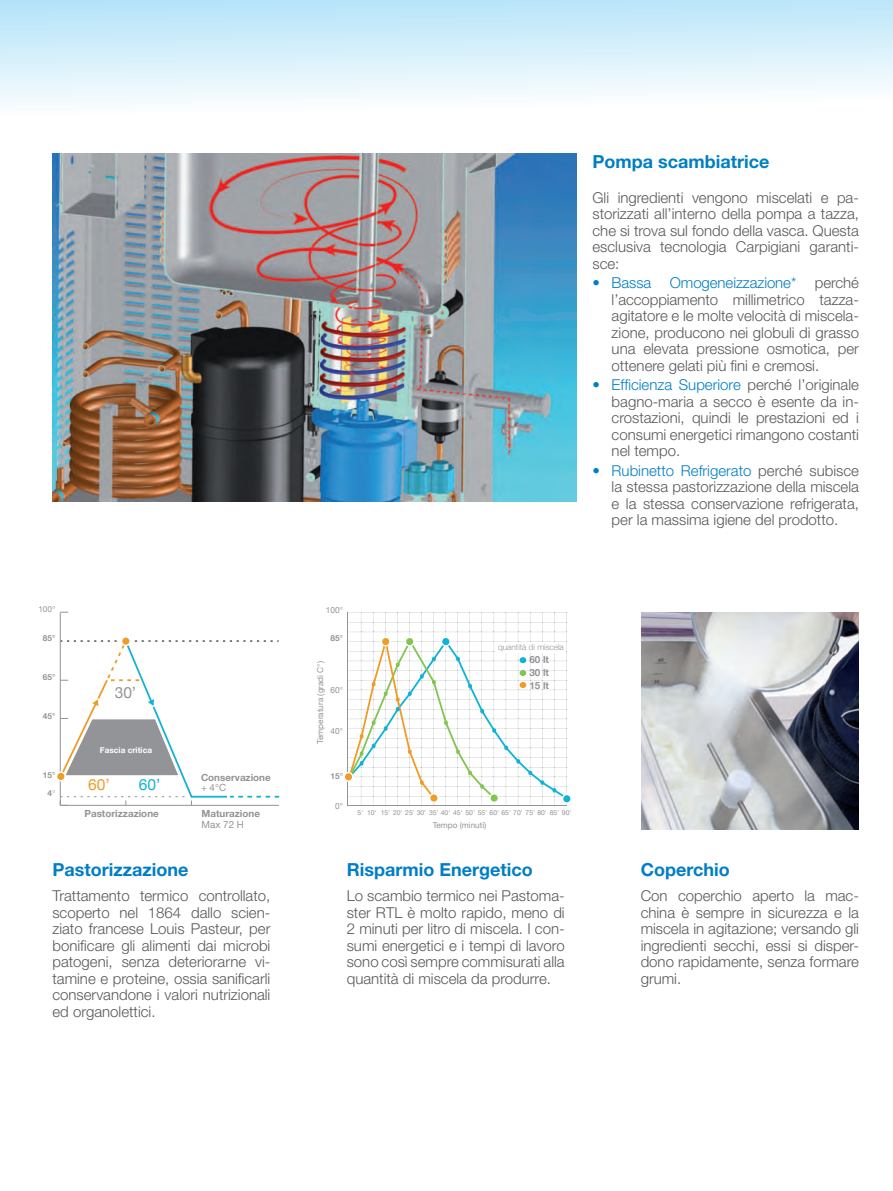
<style>
.page{position:relative;width:893px;height:1191px;background:#fff}
.page>*{position:absolute;margin:0;border:0;box-sizing:border-box;transform-origin:0 0}
.t1{font:700 18px "Helvetica Neue";color:#007ec5}
.t2{font:15.6px "Helvetica Neue";color:#ef9c2a}
.t3{font:15.6px "Helvetica Neue";color:#929497}
.t4{font:15.6px "Helvetica Neue";color:#13b3d6}
.t5{font:300 15px/16.5px "Helvetica Neue";color:#57585a;text-align:justify}
.t6{font:700 9.9px/12.8px "Helvetica Neue";color:#929497;text-align:justify}
.t7{font:9.9px "Helvetica Neue";color:#929497}
.t8{font:8.55px "Helvetica Neue";color:#929497;scale:.96 1}
.t9{font:8.25px "Helvetica Neue";color:#929497}
.t10{font:700 8.25px "Helvetica Neue";color:#929497}
.t11{font:300 8.25px "Helvetica Neue";color:#929497}
.t12{font:700 8.25px "Helvetica Neue";color:#fff}
.t13{font:6.9px "Helvetica Neue";color:#929497}
.s1{font-weight:300}
.s2{color:#007ec5}
</style>
<div class="page">
<svg style="left:0;top:0;width:893px;height:154px"></svg>
<img style="left:641px;top:612px;width:218px;height:217px">
<svg style="left:345px;top:612px;width:226px;height:194px"></svg>
<div style="left:495px;top:642px;width:70px;height:11px;background:#fff"></div>
<hr style="left:60px;top:612px;width:1px;height:193px;background:#929497">
<svg style="left:57px;top:636px;width:223px;height:170px"></svg>
<img style="left:52px;top:153px;width:524px;height:348px">
<p class="t9" style="left:38px;top:604px;width:18px">100°</p>
<p class="t10" style="left:43px;top:633px;width:14px">85°</p>
<p class="t10" style="left:43px;top:672px;width:14px">65°</p>
<p class="t10" style="left:43px;top:710px;width:14px">45°</p>
<p class="t10" style="left:43px;top:770px;width:14px">15°</p>
<p class="t10" style="left:47px;top:788px;width:9px">4<span class="s1">°</span></p>
<p class="t3" style="left:115px;top:683px;width:23px">30’</p>
<p class="t12" style="left:100px;top:744px;width:54px">Fascia critica</p>
<p class="t4" style="left:139px;top:775px;width:23px">60’</p>
<p class="t6" style="left:84px;top:807px;width:76px">Pastorizzazione</p>
<p class="t2" style="left:88px;top:775px;width:23px">60’</p>
<p class="t6" style="left:201px;top:770px;width:71px">Conservazione</p>
<p class="t7" style="left:201px;top:781px;width:27px">+ 4°C</p>
<p class="t6" style="left:202px;top:807px;width:60px">Maturazione</p>
<p class="t7" style="left:202px;top:818px;width:44px">Max 72 H</p>
<p class="t1" style="left:52px;top:858px;width:137px">Pastorizzazione</p>
<p class="t5" style="left:52px;top:887px;width:219px">Trattamento termico controllato, scoperto nel 1864 dallo scien&shy;ziato francese Louis Pasteur, per bonificare gli alimenti dai microbi patogeni, senza deteriorarne vi&shy;tamine e proteine, ossia sanificarli conservandone i valori nutrizionali ed organolettici.</p>
<p class="t1" style="left:592px;top:150px;width:178px">Pompa scambiatrice</p>
<p class="t5" style="left:592px;top:189px;width:268px">Gli ingredienti vengono miscelati e pa&shy;storizzati all’interno della pompa a tazza, che si trova sul fondo della vasca. Questa esclusiva tecnologia Carpigiani garanti&shy;sce:</p>
<p class="t5" style="left:612px;top:274px;width:249px;text-indent:-19px"><span class="s2">• Bassa Omogeneizzazione*</span> perché l’accoppiamento millimetrico tazza&shy;agitatore e le molte velocità di miscela&shy;zione, producono nei globuli di grasso una elevata pressione osmotica, per ottenere gelati più fini e cremosi.</p>
<p class="t5" style="left:612px;top:376px;width:249px;text-indent:-19px"><span class="s2">• Efficienza Superiore</span> perché l’originale bagno-maria a secco è esente da in&shy;crostazioni, quindi le prestazioni ed i consumi energetici rimangono costanti nel tempo.</p>
<p class="t5" style="left:612px;top:462px;width:249px;text-indent:-19px"><span class="s2">• Rubinetto Refrigerato</span> perché subisce la stessa pastorizzazione della miscela e la stessa conservazione refrigerata, per la massima igiene del prodotto.</p>
<p class="t8" style="left:326px;top:605px;width:19px">100°</p>
<p class="t10" style="left:331px;top:633px;width:14px">85°</p>
<p class="t11" style="left:498px;top:642px;width:67px">quantità di miscela</p>
<p class="t9" style="left:315px;top:743px;width:84px;rotate:-90deg">Temperatura (gradi C°)</p>
<p class="t6" style="left:529px;top:653px;width:21px">60 lt 30 lt 15 lt</p>
<p class="t8" style="left:331px;top:685px;width:14px">60°</p>
<p class="t8" style="left:331px;top:725px;width:14px">40°</p>
<p class="t10" style="left:331px;top:770px;width:14px">15°</p>
<p class="t8" style="left:335px;top:801px;width:10px">0°</p>
<p class="t13" style="left:358px;top:808px;width:215px">5' 10' 15' 20' 25' 30' 35' 40' 45' 50' 55' 60' 65' 70' 75' 80' 85' 90'</p>
<p class="t9" style="left:433px;top:820px;width:55px">Tempo (minuti)</p>
<p class="t1" style="left:347px;top:858px;width:187px">Risparmio Energetico</p>
<p class="t5" style="left:347px;top:887px;width:219px">Lo scambio termico nei Pastoma&shy;ster RTL è molto rapido, meno di 2 minuti per litro di miscela. I con&shy;sumi energetici e i tempi di lavoro sono così sempre commisurati alla quantità di miscela da produrre.</p>
<p class="t1" style="left:641px;top:858px;width:90px">Coperchio</p>
<p class="t5" style="left:641px;top:887px;width:220px">Con coperchio aperto la mac&shy;china è sempre in sicurezza e la miscela in agitazione; versando gli ingredienti secchi, essi si disper&shy;dono rapidamente, senza formare grumi.</p>
</div>
